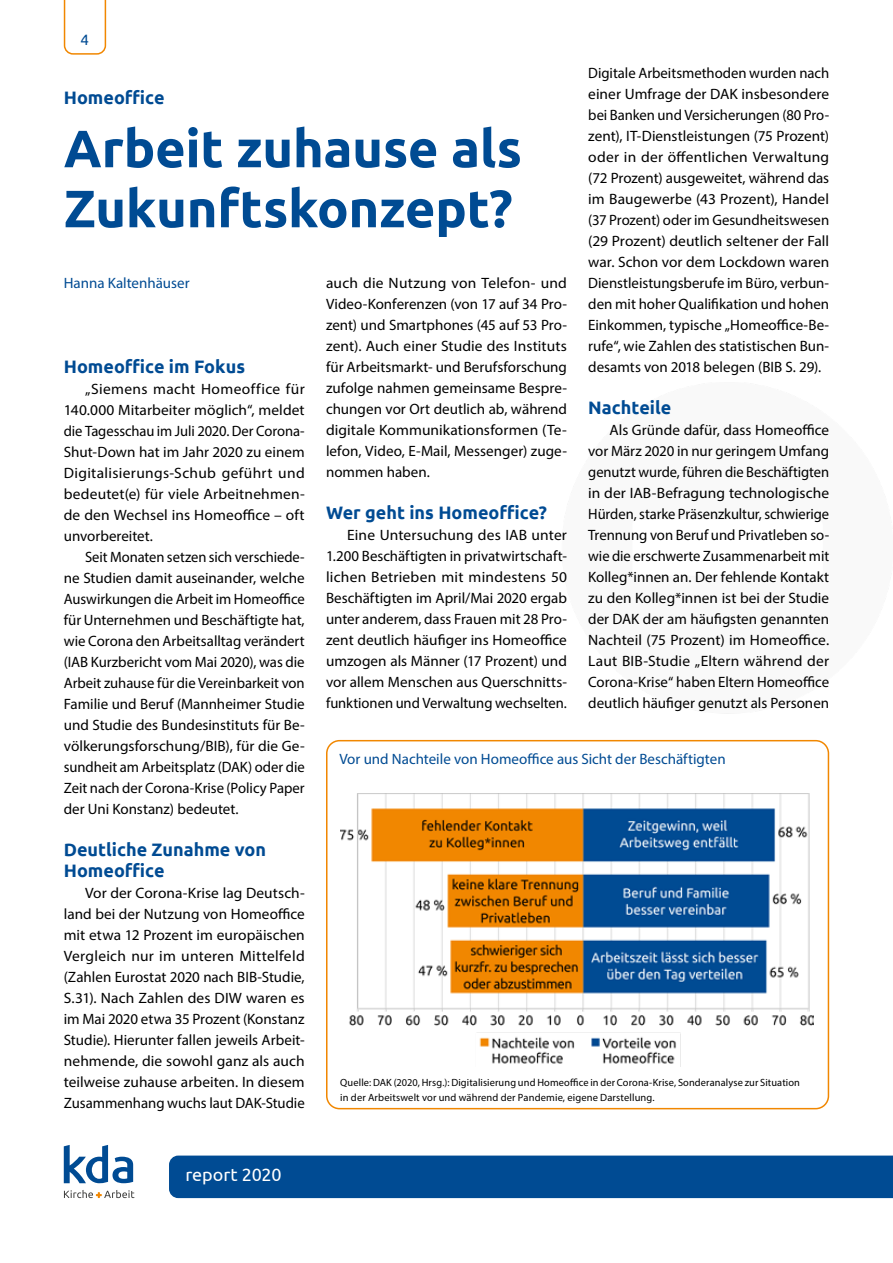
<style>
.page{position:relative;width:893px;height:1263px;background:#fff}
.page>*{position:absolute;margin:0;border:0;box-sizing:border-box;transform-origin:0 0}
.t1{font:700 52.5px/60px "Ubuntu";letter-spacing:-.005em;color:#004b93}
.t2{font:700 18px/21px "Ubuntu";color:#004b93}
.t3{font:18px "Ubuntu";letter-spacing:-.005em;color:#fff}
.t4{font:15px/21px "Myriad Pro";color:#000;text-align:justify}
.t5{font:15px "Myriad Pro";color:#004b93}
.t6{font:15px "Ubuntu";color:#004b93}
.t7{font:10.5px/15px "Myriad Pro";letter-spacing:.01em;color:#000}
</style>
<div class="page">
<svg style="left:64px;top:0;width:42px;height:55px"></svg>
<div style="left:169px;top:1155px;width:724px;height:43px;background:#004b93"></div>
<svg style="left:64px;top:1145px;width:69px;height:38px"></svg>
<svg style="left:64px;top:1190px;width:70px;height:8px"></svg>
<div style="left:326px;top:740px;width:503px;height:369px;border:2px solid #f18700;border-radius:13px"></div>
<img style="left:340px;top:793px;width:473px;height:274px">
<p class="t6" style="left:81px;top:31px;width:10px">4</p>
<p class="t4" style="left:588px;top:62px;width:242px">Digitale Arbeitsmethoden wurden nach einer Umfrage der DAK insbesondere bei Banken und Versicherungen (80 Pro&shy;zent), IT-Dienstleistungen (75 Prozent) oder in der öffentlichen Verwaltung (72 Prozent) ausgeweitet, während das im Baugewerbe (43 Prozent), Handel (37 Prozent) oder im Gesundheitswesen (29 Prozent) deutlich seltener der Fall war. Schon vor dem Lockdown waren Dienstleistungsberufe im Büro, verbun&shy;den mit hoher Qualifikation und hohen Einkommen, typische „Homeoffice-Be&shy;rufe“, wie Zahlen des statistischen Bun&shy;desamts von 2018 belegen (BIB S. 29).</p>
<p class="t2" style="left:588px;top:397px;width:85px">Nachteile</p>
<p class="t4" style="left:588px;top:419px;width:242px;text-indent:21px">Als Gründe dafür, dass Homeoffice vor März 2020 in nur geringem Umfang genutzt wurde, führen die Beschäftigten in der IAB-Befragung technologische Hürden, starke Präsenzkultur, schwierige Trennung von Beruf und Privatleben so&shy;wie die erschwerte Zusammenarbeit mit Kolleg*innen an. Der fehlende Kontakt zu den Kolleg*innen ist bei der Studie der DAK der am häufigsten genannten Nachteil (75 Prozent) im Homeoffice.<br>Laut BIB-Studie „Eltern während der Corona-Krise“ haben Eltern Homeoffice deutlich häufiger genutzt als Personen</p>
<p class="t2" style="left:64px;top:87px;width:102px">Homeoffice</p>
<h1 class="t1" style="left:64px;top:118px;width:460px">Arbeit zuhause als<br>Zukunftskonzept?</h1>
<p class="t5" style="left:64px;top:273px;width:127px">Hanna Kaltenhäuser</p>
<p class="t4" style="left:326px;top:273px;width:242px">auch die Nutzung von Telefon- und Video-Konferenzen (von 17 auf 34 Pro&shy;zent) und Smartphones (45 auf 53 Pro&shy;zent). Auch einer Studie des Instituts für Arbeitsmarkt- und Berufsforschung zufolge nahmen gemeinsame Bespre&shy;chungen vor Ort deutlich ab, während digitale Kommunikationsformen (Te&shy;lefon, Video, E-Mail, Messenger) zuge&shy;nommen haben.</p>
<p class="t2" style="left:326px;top:502px;width:222px">Wer geht ins Homeoffice?</p>
<p class="t4" style="left:326px;top:525px;width:242px;text-indent:21px">Eine Untersuchung des IAB unter 1.200 Beschäftigten in privatwirtschaft&shy;lichen Betrieben mit mindestens 50<br>Beschäftigten im April/Mai 2020 ergab unter anderem, dass Frauen mit 28 Pro&shy;zent deutlich häufiger ins Homeoffice umzogen als Männer (17 Prozent) und vor allem Menschen aus Querschnitts&shy;funktionen und Verwaltung wechselten.</p>
<p class="t2" style="left:64px;top:355px;width:183px">Homeoffice im Fokus</p>
<p class="t4" style="left:64px;top:378px;width:242px;text-indent:21px">„Siemens macht Homeoffice für 140.000 Mitarbeiter möglich“, meldet die Tagesschau im Juli 2020. Der Corona-Shut-Down hat im Jahr 2020 zu einem Digitalisierungs-Schub geführt und bedeutet(e) für viele Arbeitnehmen&shy;de den Wechsel ins Homeoffice – oft unvorbereitet.</p>
<p class="t4" style="left:64px;top:546px;width:242px;text-indent:21px">Seit Monaten setzen sich verschiede&shy;ne Studien damit auseinander, welche Auswirkungen die Arbeit im Homeoffice für Unternehmen und Beschäftigte hat, wie Corona den Arbeitsalltag verändert (IAB Kurzbericht vom Mai 2020), was die Arbeit zuhause für die Vereinbarkeit von Familie und Beruf (Mannheimer Studie und Studie des Bundesinstituts für Be&shy;völkerungsforschung/BIB), für die Ge&shy;sundheit am Arbeitsplatz (DAK) oder die Zeit nach der Corona-Krise (Policy Paper der Uni Konstanz) bedeutet.</p>
<p class="t2" style="left:64px;top:838px;width:204px">Deutliche Zunahme von<br>Homeoffice</p>
<p class="t4" style="left:64px;top:882px;width:242px;text-indent:21px">Vor der Corona-Krise lag Deutsch&shy;land bei der Nutzung von Homeoffice mit etwa 12 Prozent im europäischen Vergleich nur im unteren Mittelfeld (Zahlen Eurostat 2020 nach BIB-Studie, S.31). Nach Zahlen des DIW waren es im Mai 2020 etwa 35 Prozent (Konstanz Studie). Hierunter fallen jeweils Arbeit&shy;nehmende, die sowohl ganz als auch teilweise zuhause arbeiten. In diesem Zusammenhang wuchs laut DAK-Studie</p>
<p class="t5" style="left:339px;top:749px;width:388px">Vor und Nachteile von Homeoffice aus Sicht der Beschäftigten</p>
<p class="t7" style="left:340px;top:1074px;width:461px">Quelle: DAK (2020, Hrsg.): Digitalisierung und Homeoffice in der Corona-Krise, Sonderanalyse zur Situation in der Arbeitswelt vor und während der Pandemie, eigene Darstellung.</p>
<p class="t3" style="left:185px;top:1163px;width:98px">report 2020</p>
</div>
